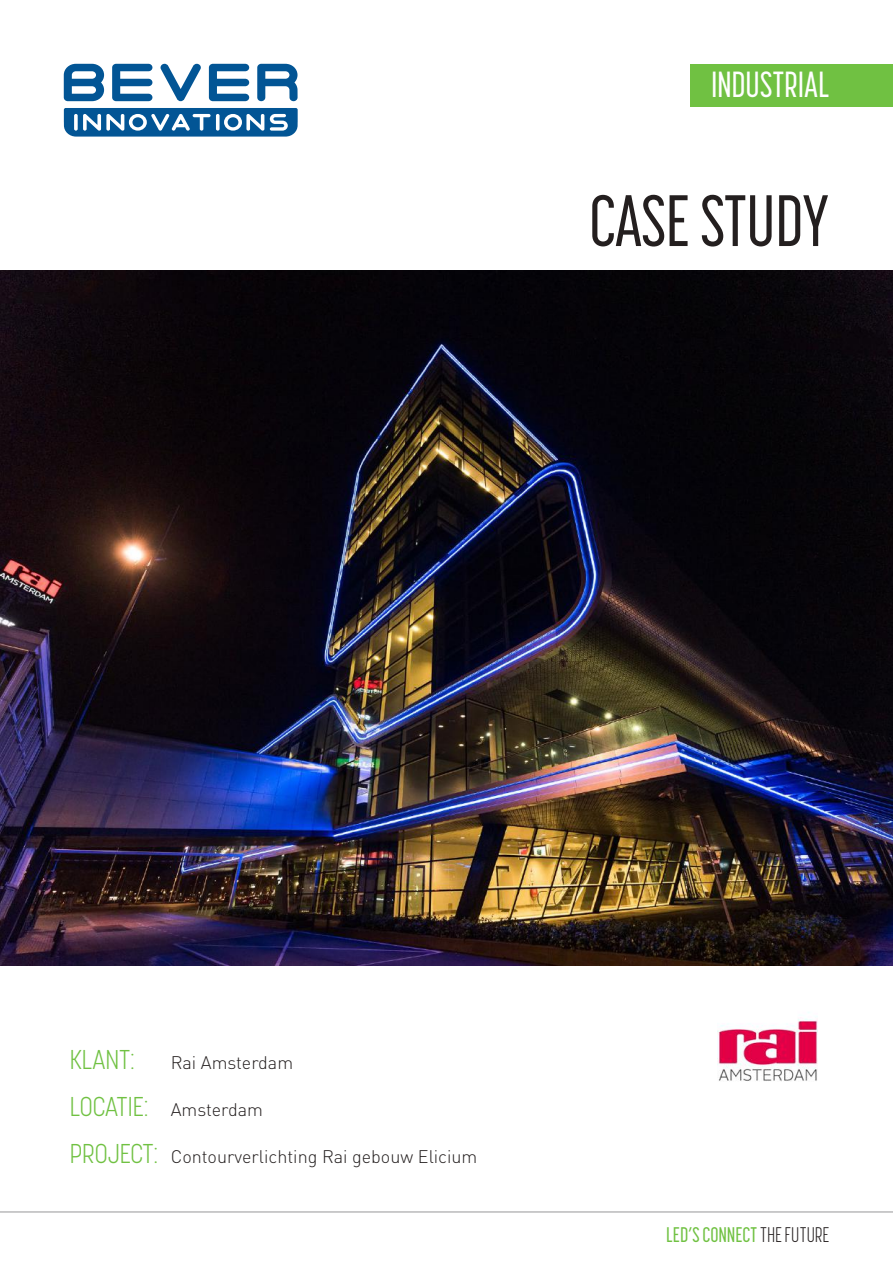
<style>
.page{position:relative;width:893px;height:1263px;background:#fff}
.page>*{position:absolute;margin:0;border:0;box-sizing:border-box;transform-origin:0 0}
.t1{font:500 72px "Korolev Compressed";letter-spacing:-.005em;color:#241f1f}
.t2{font:500 36px "Korolev Compressed";letter-spacing:.005em;color:#fff}
.t3{font:300 27px "Korolev Condensed";color:#70c142}
.t4{font:500 21px "Korolev Compressed";letter-spacing:-.005em;color:#70c142}
.t5{font:300 18px "DIN Pro";color:#241f1f}
.s1{font-family:"Korolev Condensed";font-size:27px;color:#70c142}
.s2{font-weight:300;color:#241f1f}
</style>
<div class="page">
<img style="left:0;top:270px;width:893px;height:695px">
<img style="left:717px;top:1012px;width:101px;height:69px">
<div style="left:690px;top:64px;width:203px;height:42px;background:#70c142"></div>
<svg style="left:64px;top:64px;width:234px;height:73px"></svg>
<hr style="left:0;top:1211px;width:893px;height:1px;background:#969698">
<h2 class="t2" style="left:711px;top:65px;width:120px">INDUSTRIAL</h2>
<h1 class="t1" style="left:589px;top:181px;width:242px">CASE STUDY</h1>
<h3 class="t3" style="left:70px;top:1044px;width:66px">KLANT:</h3>
<p class="t5" style="left:171px;top:1049px;width:124px">Rai Amsterdam</p>
<p class="t5" style="left:70px;top:1095px;width:195px"><span class="s1">LOCATIE:</span> Amsterdam</p>
<p class="t5" style="left:70px;top:1142px;width:409px"><span class="s1">PROJECT:</span> Contourverlichting Rai gebouw Elicium</p>
<p class="t4" style="left:666px;top:1223px;width:164px">LED’S CONNECT <span class="s2">THE FUTURE</span></p>
</div>
